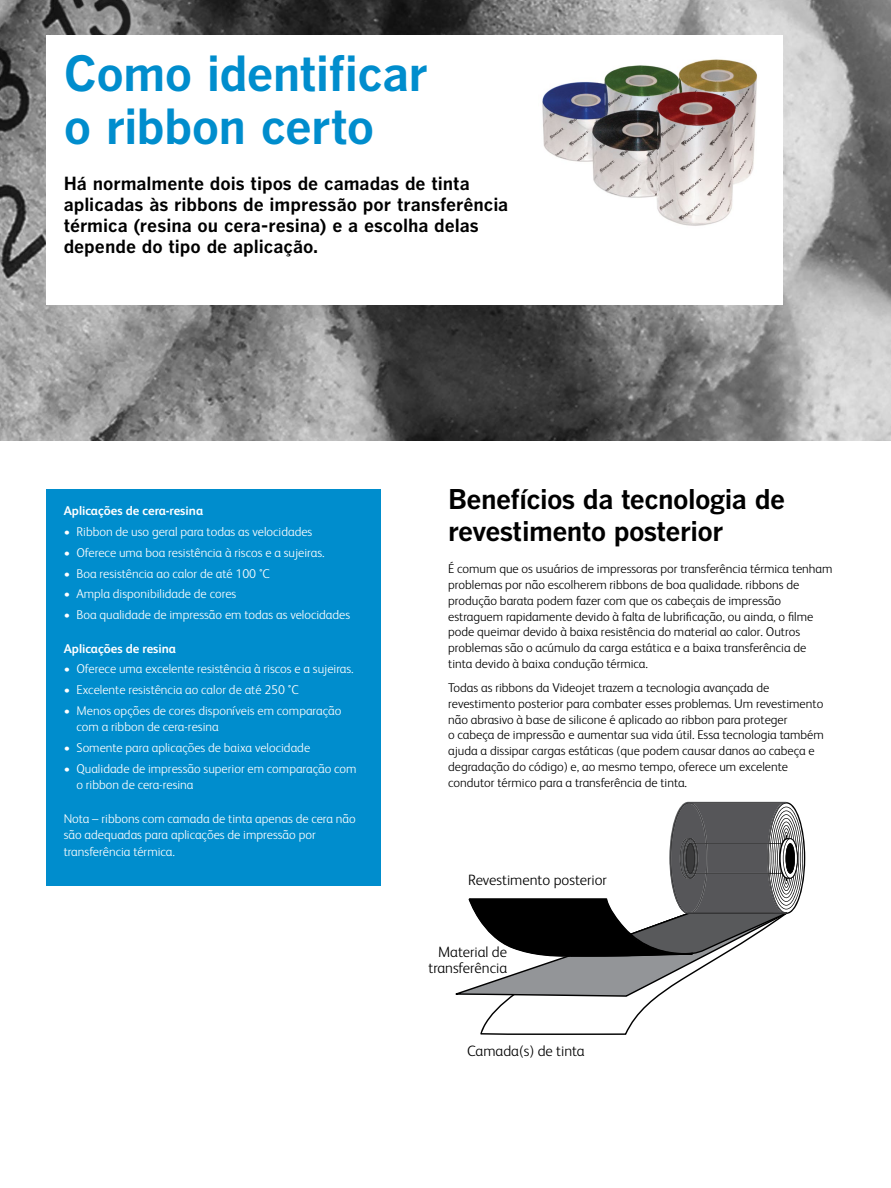
<style>
.page{position:relative;width:891px;height:1188px;background:#fff}
.page>*{position:absolute;margin:0;border:0;box-sizing:border-box;transform-origin:0 0}
.t1{font:48px/52.5px "Benton Got Bol";letter-spacing:-.02em;color:#008dcd}
.t2{font:27px/31.5px "Benton Got Bol";letter-spacing:-.02em;color:#000}
.t3{font:18px/21px "Benton Got Bol";color:#000}
.t4{font:300 15px/16.5px "FS Albert";color:#000;text-align:right}
.t5{font:300 12.75px/15.8px "FS Albert";color:#000}
.t6{font:300 12.75px/16.5px "FS Albert";color:#fff}
.t7{font:700 12.75px "FS Albert";color:#fff}
</style>
<div class="page">
<img style="left:0;top:0;width:891px;height:441px">
<div style="left:46px;top:36px;width:737px;height:269px;background:#fff"></div>
<img style="left:542px;top:59px;width:216px;height:167px">
<svg style="left:455px;top:802px;width:350px;height:233px"></svg>
<div style="left:46px;top:489px;width:335px;height:397px;background:#008dcd"></div>
<h1 class="t1" style="left:64px;top:46px;width:366px">Como identificar o ribbon certo</h1>
<h3 class="t3" style="left:64px;top:173px;width:446px">Há normalmente dois tipos de camadas de tinta aplicadas às ribbons de impressão por transferência térmica (resina ou cera-resina) e a escolha delas depende do tipo de aplicação.</h3>
<p class="t7" style="left:64px;top:504px;width:141px">Aplicações de cera-resina</p>
<p class="t6" style="left:64px;top:523px;width:250px">• Ribbon de uso geral para todas as velocidades</p>
<p class="t6" style="left:64px;top:544px;width:262px">• Oferece uma boa resistência à riscos e a sujeiras.</p>
<p class="t6" style="left:64px;top:565px;width:208px">• Boa resistência ao calor de até 100 °C</p>
<p class="t6" style="left:64px;top:586px;width:174px">• Ampla disponibilidade de cores</p>
<p class="t6" style="left:64px;top:606px;width:288px">• Boa qualidade de impressão em todas as velocidades</p>
<p class="t7" style="left:64px;top:641px;width:114px">Aplicações de resina</p>
<p class="t6" style="left:64px;top:661px;width:292px">• Oferece uma excelente resistência à riscos e a sujeiras.</p>
<p class="t6" style="left:64px;top:681px;width:237px">• Excelente resistência ao calor de até 250 °C</p>
<p class="t6" style="left:76px;top:702px;width:266px;text-indent:-13px">• Menos opções de cores disponíveis em comparação com a ribbon de cera-resina</p>
<p class="t6" style="left:64px;top:739px;width:248px">• Somente para aplicações de baixa velocidade</p>
<p class="t6" style="left:76px;top:760px;width:282px;text-indent:-13px">• Qualidade de impressão superior em comparação com o ribbon de cera-resina</p>
<p class="t6" style="left:64px;top:810px;width:294px">Nota – ribbons com camada de tinta apenas de cera não são adequadas para aplicações de impressão por transferência térmica.</p>
<h2 class="t2" style="left:448px;top:483px;width:338px">Benefícios da tecnologia de revestimento posterior</h2>
<p class="t5" style="left:448px;top:561px;width:386px">É comum que os usuários de impressoras por transferência térmica tenham problemas por não escolherem ribbons de boa qualidade. ribbons de produção barata podem fazer com que os cabeçais de impressão estraguem rapidamente devido à falta de lubrificação, ou ainda, o filme pode queimar devido à baixa resistência do material ao calor. Outros problemas são o acúmulo da carga estática e a baixa transferência de tinta devido à baixa condução térmica.</p>
<p class="t5" style="left:448px;top:680px;width:377px">Todas as ribbons da Videojet trazem a tecnologia avançada de revestimento posterior para combater esses problemas. Um revestimento não abrasivo à base de silicone é aplicado ao ribbon para proteger<br>o cabeça de impressão e aumentar sua vida útil. Essa tecnologia também ajuda a dissipar cargas estáticas (que podem causar danos ao cabeça e degradação do código) e, ao mesmo tempo, oferece um excelente condutor térmico para a transferência de tinta.</p>
<p class="t4" style="left:468px;top:871px;width:140px">Revestimento posterior</p>
<p class="t4" style="left:428px;top:943px;width:80px">Material de transferência</p>
<p class="t4" style="left:467px;top:1043px;width:119px">Camada(s) de tinta</p>
</div>
